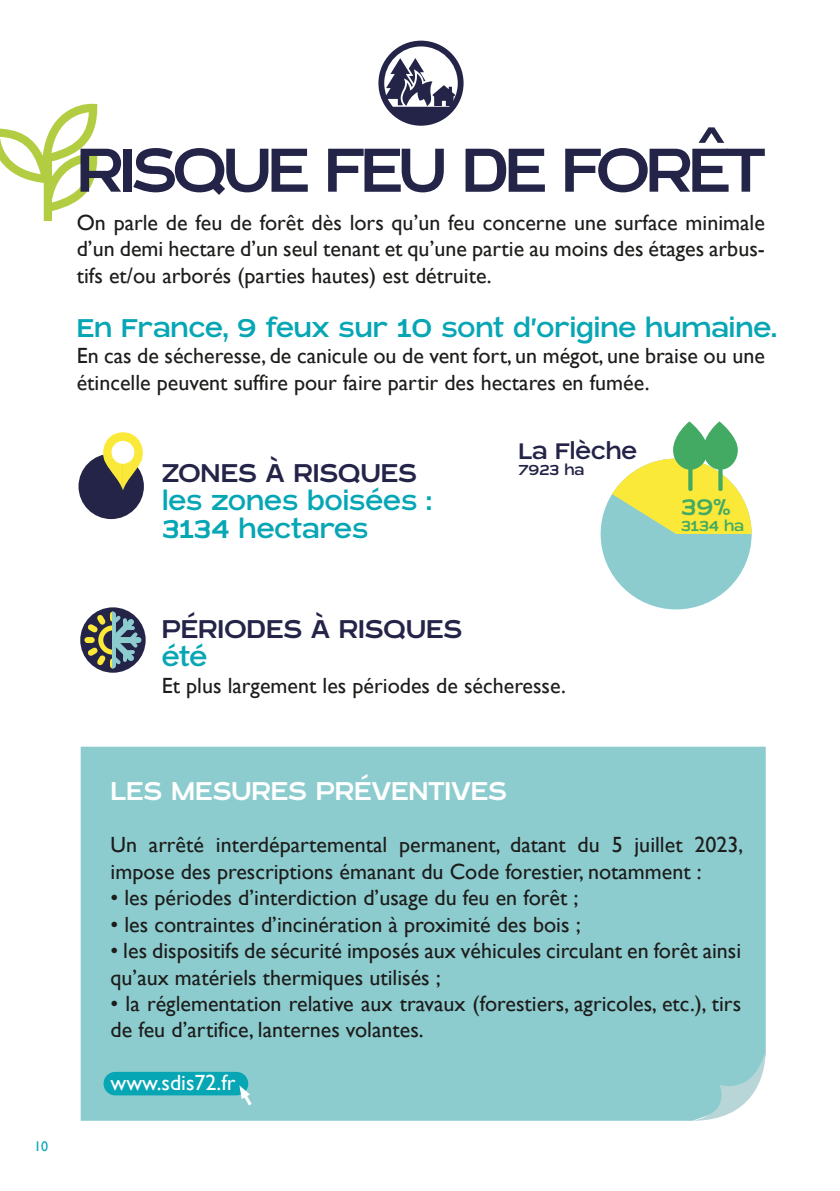
<style>
.page{position:relative;width:840px;height:1191px;background:#fff}
.page>*{position:absolute;margin:0;border:0;box-sizing:border-box;transform-origin:0 0}
.t1{font:77px "Blatant";letter-spacing:-.05em;color:#242449}
.t2{font:32px/28px "Blatant";color:#06a6b5}
.t3{font:32px "Blatant";color:#242449}
.t4{font:32px "Blatant";color:#fff}
.t5{font:28px "Blatant";color:#242449}
.t6{font:28px "Blatant";color:#43aa64}
.t7{font:22px/26.4px "Gill Sans";color:#1d1d1b}
.t8{font:22px "Gill Sans";color:#fff}
.t9{font:18px "Blatant";color:#43aa64}
.t10{font:18px "Blatant";letter-spacing:-.005em;color:#242449}
.t11{font:14px "Gill Sans";color:#06a6b5}
</style>
<div class="page">
<div style="left:81px;top:746px;width:684px;height:374px;background:#8ccccf"></div>
<div style="left:103px;top:1071px;width:145px;height:24px;background:#06a6b5;border-radius:12px"></div>
<svg style="left:691px;top:1049px;width:74px;height:71px"></svg>
<svg style="left:0;top:103px;width:97px;height:118px"></svg>
<div style="left:600px;top:458px;width:151px;height:151px;background:#8ccccf;border-radius:50%"></div>
<svg style="left:611px;top:421px;width:140px;height:113px"></svg>
<div style="left:78px;top:454px;width:66px;height:65px;background:#242449;border-radius:50%"></div>
<svg style="left:99px;top:432px;width:45px;height:58px"></svg>
<div style="left:111px;top:441px;width:23px;height:23px;background:#fff;border-radius:50%"></div>
<div style="left:80px;top:607px;width:65px;height:65px;background:#242449;border-radius:50%"></div>
<svg style="left:83px;top:610px;width:58px;height:60px"></svg>
<svg style="left:378px;top:41px;width:85px;height:85px"></svg>
<svg style="left:239px;top:1085px;width:12px;height:20px"></svg>
<h1 class="t1" style="left:77px;top:127px;width:689px">RISQUE FEU DE FORÊT</h1>
<p class="t7" style="left:77px;top:209px;width:689px;text-align:justify">On parle de feu de forêt dès lors qu’un feu concerne une surface minimale d’un demi hectare d’un seul tenant et qu’une partie au moins des étages arbus&shy;tifs et/ou arborés (parties hautes) est détruite.</p>
<h2 class="t2" style="left:77px;top:313px;width:701px">En France, 9 feux sur 10 sont d'origine humaine.</h2>
<p class="t7" style="left:77px;top:343px;width:689px">En cas de sécheresse, de canicule ou de vent fort, un mégot, une braise ou une étincelle peuvent suffire pour faire partir des hectares en fumée.</p>
<h2 class="t3" style="left:162px;top:455px;width:256px">ZONES À RISQUES</h2>
<h2 class="t2" style="left:162px;top:485px;width:271px">les zones boisées :<br>3134 hectares</h2>
<p class="t5" style="left:518px;top:435px;width:120px">La Flèche</p>
<p class="t10" style="left:518px;top:459px;width:67px">7923 ha</p>
<h2 class="t3" style="left:162px;top:611px;width:302px">PÉRIODES À RISQUES</h2>
<h2 class="t2" style="left:162px;top:642px;width:47px">été</h2>
<p class="t7" style="left:162px;top:672px;width:405px">Et plus largement les périodes de sécheresse.</p>
<p class="t6" style="left:680px;top:492px;width:51px">39%</p>
<p class="t9" style="left:680px;top:516px;width:65px">3134 ha</p>
<p class="t11" style="left:34px;top:1138px;width:15px">10</p>
<h2 class="t4" style="left:110px;top:773px;width:397px">LES MESURES PRÉVENTIVES</h2>
<p class="t7" style="left:110px;top:832px;width:634px">Un arrêté interdépartemental permanent, datant du 5 juillet 2023, impose des prescriptions émanant du Code forestier, notamment :</p>
<p class="t7" style="left:110px;top:885px;width:469px">• les périodes d’interdiction d’usage du feu en forêt ;</p>
<p class="t7" style="left:110px;top:911px;width:471px">• les contraintes d’incinération à proximité des bois ;</p>
<p class="t7" style="left:110px;top:938px;width:631px">• les dispositifs de sécurité imposés aux véhicules circulant en forêt ainsi qu’aux matériels thermiques utilisés ;</p>
<p class="t7" style="left:110px;top:990px;width:631px">• la réglementation relative aux travaux (forestiers, agricoles, etc.), tirs de feu d’artifice, lanternes volantes.</p>
<p class="t8" style="left:110px;top:1070px;width:126px">www.sdis72.fr</p>
</div>
